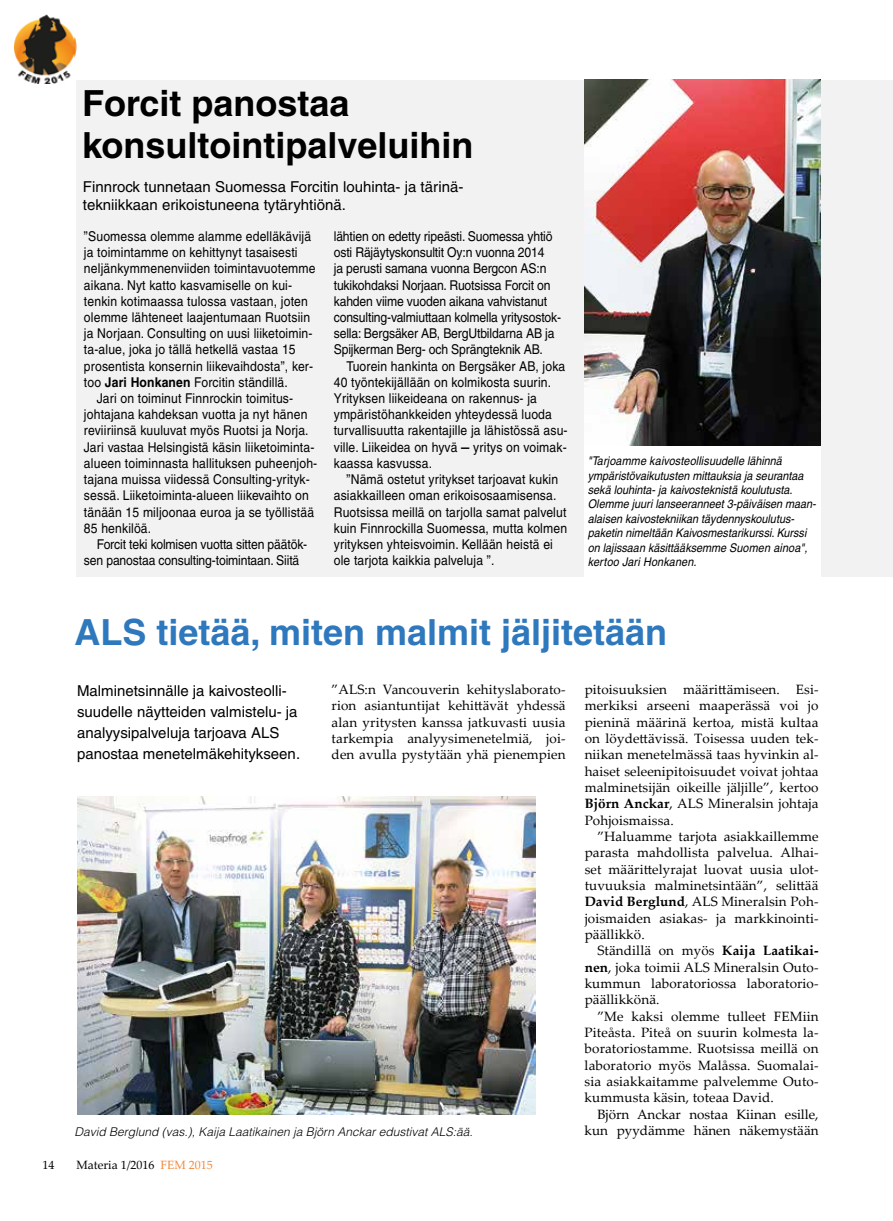
<style>
.page{position:relative;width:893px;height:1221px;background:#fff}
.page>*{position:absolute;margin:0;border:0;box-sizing:border-box;transform-origin:0 0}
.t1{font:700 36px/42px "Helvetica";color:#000}
.t2{font:700 36px "Helvetica";color:#2e78bd}
.t3{font:15px/21px "Helvetica";color:#000}
.t4{font:condensed 13.5px/16.2px "Helvetica";letter-spacing:.01em;color:#000;scale:1.1 1}
.t5{font:13.5px/16.4px "Palatino Linotype";letter-spacing:.01em;color:#000;text-align:justify}
.t6{font:condensed 13.5px/16.2px "Helvetica";letter-spacing:-.01em;color:#000;scale:1.1 1}
.t7{font:italic condensed 12px/14.4px "Helvetica";color:#000;scale:1.1 1}
.t8{font:italic 300 12px "Helvetica";color:#000}
.t9{font:12px "Palatino Linotype";color:#000}
.s1{font-weight:700;font-stretch:normal}
.s2{font-weight:700}
.s3{color:#f18a3e}
</style>
<div class="page">
<img style="left:15px;top:14px;width:59px;height:69px">
<div style="left:77px;top:80px;width:816px;height:496px;background:#f2f2f3"></div>
<div style="left:585px;top:80px;width:236px;height:513px;background:#fff"></div>
<img style="left:585px;top:80px;width:236px;height:365px">
<img style="left:77px;top:797px;width:458px;height:317px">
<h1 class="t1" style="left:82px;top:82px;width:393px">Forcit panostaa konsultointipalveluihin</h1>
<p class="t3" style="left:83px;top:177px;width:382px;line-height:18px">Finnrock tunnetaan Suomessa Forcitin louhinta- ja tärinä&shy;tekniikkaan erikoistuneena tytäryhtiönä.</p>
<p class="t6" style="left:334px;top:228px;width:208px">lähtien on edetty ripeästi. Suomessa yhtiö osti Räjäytyskonsultit Oy:n vuonna 2014<br>ja perusti samana vuonna Bergcon AS:n tukikohdaksi Norjaan. Ruotsissa Forcit on kahden viime vuoden aikana vahvistanut consulting-valmiuttaan kolmella yritysostok&shy;sella: Bergsäker AB, BergUtbildarna AB ja Spijkerman Berg- och Sprängteknik AB.</p>
<p class="t4" style="left:334px;top:358px;width:214px;text-indent:13px">Tuorein hankinta on Bergsäker AB, joka 40 työntekijällään on kolmikosta suurin.<br>Yrityksen liikeideana on rakennus- ja ympäristöhankkeiden yhteydessä luoda turvallisuutta rakentajille ja lähistössä asu&shy;ville. Liikeidea on hyvä <span class="s1">–</span> yritys on voimak&shy;kaassa kasvussa.</p>
<p class="t4" style="left:334px;top:471px;width:214px;text-indent:13px">”Nämä ostetut yritykset tarjoavat kukin asiakkailleen oman erikoisosaamisensa.<br>Ruotsissa meillä on tarjolla samat palvelut kuin Finnrockilla Suomessa, mutta kolmen yrityksen yhteisvoimin. Kellään heistä ei ole tarjota kaikkia palveluja ”.</p>
<p class="t4" style="left:84px;top:228px;width:208px">”Suomessa olemme alamme edelläkävijä</p>
<p class="t4" style="left:84px;top:244px;width:196px">ja toimintamme on kehittynyt tasaisesti</p>
<p class="t4" style="left:84px;top:260px;width:212px">neljänkymmenenviiden toimintavuotemme</p>
<p class="t4" style="left:84px;top:277px;width:191px">aikana. Nyt katto kasvamiselle on kui-</p>
<p class="t4" style="left:84px;top:293px;width:205px">tenkin kotimaassa tulossa vastaan, joten</p>
<p class="t4" style="left:84px;top:309px;width:207px">olemme lähteneet laajentumaan Ruotsiin</p>
<p class="t4" style="left:84px;top:325px;width:209px">ja Norjaan. Consulting on uusi liiketoimin-</p>
<p class="t4" style="left:84px;top:341px;width:194px">ta-alue, joka jo tällä hetkellä vastaa 15</p>
<p class="t4" style="left:84px;top:358px;width:210px">prosentista konsernin liikevaihdosta”, ker-</p>
<p class="t4" style="left:84px;top:374px;width:187px">too <span class="s2">Jari Honkanen</span> Forcitin ständillä.</p>
<p class="t4" style="left:97px;top:390px;width:180px">Jari on toiminut Finnrockin toimitus-</p>
<p class="t4" style="left:84px;top:406px;width:205px">johtajana kahdeksan vuotta ja nyt hänen</p>
<p class="t4" style="left:84px;top:422px;width:206px">reviiriinsä kuuluvat myös Ruotsi ja Norja.</p>
<p class="t4" style="left:84px;top:439px;width:211px">Jari vastaa Helsingistä käsin liiketoiminta-</p>
<p class="t4" style="left:84px;top:455px;width:214px">alueen toiminnasta hallituksen puheenjoh-</p>
<p class="t4" style="left:84px;top:471px;width:207px">tajana muissa viidessä Consulting-yrityk-</p>
<p class="t4" style="left:84px;top:487px;width:206px">sessä. Liiketoiminta-alueen liikevaihto on</p>
<p class="t4" style="left:84px;top:503px;width:211px">tänään 15 miljoonaa euroa ja se työllistää</p>
<p class="t4" style="left:84px;top:520px;width:63px">85 henkilöä.</p>
<p class="t6" style="left:97px;top:536px;width:193px">Forcit teki kolmisen vuotta sitten päätök-</p>
<p class="t6" style="left:84px;top:552px;width:197px">sen panostaa consulting-toimintaan. Siitä</p>
<p class="t7" style="left:588px;top:453px;width:209px">"Tarjoamme kaivosteollisuudelle lähinnä ympäristövaikutusten mittauksia ja seurantaa sekä louhinta- ja kaivosteknistä koulutusta.<br>Olemme juuri lanseeranneet 3-päiväisen maan&shy;alaisen kaivostekniikan täydennyskoulutus&shy;paketin nimeltään Kaivosmestarikurssi. Kurssi on lajissaan käsittääksemme Suomen ainoa", kertoo Jari Honkanen.</p>
<h1 class="t2" style="left:74px;top:610px;width:594px">ALS tietää, miten malmit jäljitetään</h1>
<p class="t3" style="left:77px;top:680px;width:225px">Malminetsinnälle ja kaivosteolli&shy;suudelle näytteiden valmistelu- ja analyysipalveluja tarjoava ALS panostaa menetelmäkehitykseen.</p>
<p class="t5" style="left:332px;top:680px;width:235px">”ALS:n Vancouverin kehityslaborato&shy;rion asiantuntijat kehittävät yhdessä alan yritysten kanssa jatkuvasti uusia tarkempia analyysimenetelmiä, joi&shy;den avulla pystytään yhä pienempien</p>
<p class="t5" style="left:585px;top:680px;width:235px">pitoisuuksien määrittämiseen. Esi&shy;merkiksi arseeni maaperässä voi jo pieninä määrinä kertoa, mistä kultaa on löydettävissä. Toisessa uuden tek&shy;niikan menetelmässä taas hyvinkin al&shy;haiset seleenipitoisuudet voivat johtaa malminetsijän oikeille jäljille”, kertoo <span class="s2">Björn Anckar</span>, ALS Mineralsin johtaja Pohjoismaissa.</p>
<p class="t5" style="left:585px;top:827px;width:235px;text-indent:13px">”Haluamme tarjota asiakkaillemme parasta mahdollista palvelua. Alhai&shy;set määrittelyrajat luovat uusia ulot&shy;tuvuuksia malminetsintään”, selittää <span class="s2">David Berglund</span>, ALS Mineralsin Poh&shy;joismaiden asiakas- ja markkinointi&shy;päällikkö.</p>
<p class="t5" style="left:585px;top:941px;width:235px;text-indent:13px">Ständillä on myös <span class="s2">Kaija Laatikai&shy;nen</span>, joka toimii ALS Mineralsin Outo&shy;kummun laboratoriossa laboratorio&shy;päällikkönä.</p>
<p class="t5" style="left:585px;top:1007px;width:235px;text-indent:13px">”Me kaksi olemme tulleet FEMiin Piteåsta. Piteå on suurin kolmesta la&shy;boratoriostamme. Ruotsissa meillä on laboratorio myös Malåssa. Suomalai&shy;sia asiakkaitamme palvelemme Outo&shy;kummusta käsin, toteaa David.</p>
<p class="t5" style="left:585px;top:1105px;width:235px;text-align:right">Björn Anckar nostaa Kiinan esille, kun pyydämme hänen näkemystään</p>
<p class="t8" style="left:74px;top:1124px;width:400px">David Berglund (vas.), Kaija Laatikainen ja Björn Anckar edustivat ALS:ää.</p>
<p class="t9" style="left:42px;top:1155px;width:13px">14</p>
<p class="t9" style="left:77px;top:1155px;width:138px">Materia 1/2016 <span class="s3">FEM 2015</span></p>
</div>
